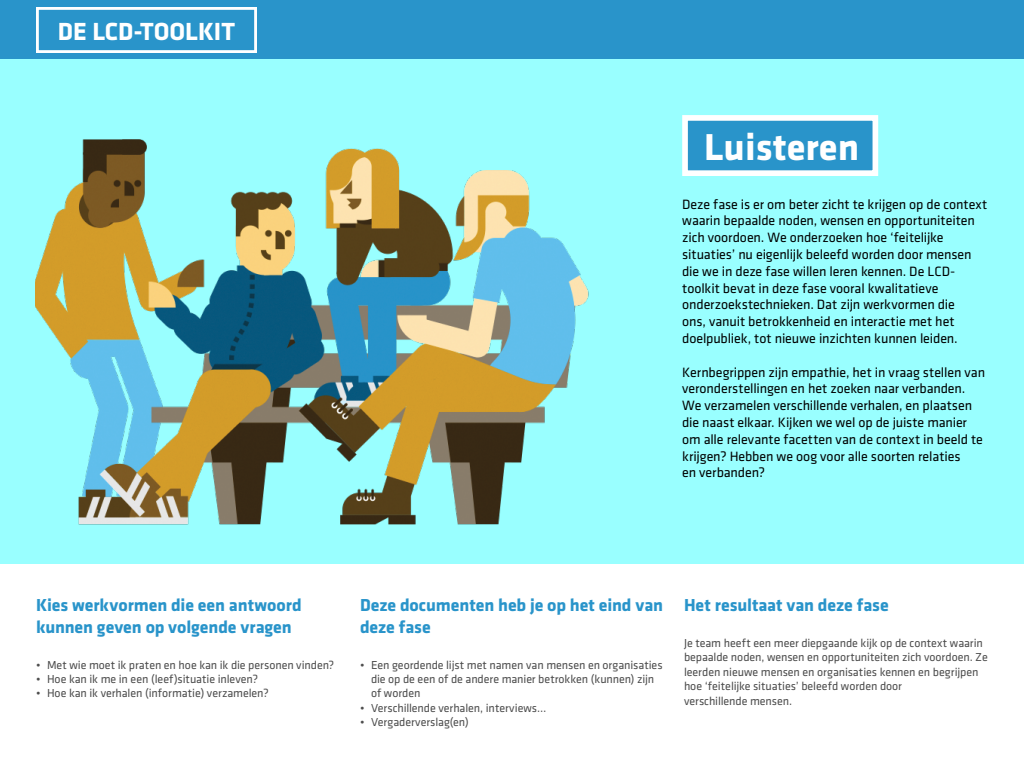
<style>
.page{position:relative;width:1024px;height:768px;background:#fff}
.page>*{position:absolute;margin:0;border:0;box-sizing:border-box;transform-origin:0 0}
.t1{font:700 38.9px "Klavika";color:#fff}
.t2{font:700 25.7px "Klavika";color:#fff}
.t3{font:700 18px/21.6px "Klavika";letter-spacing:-.005em;color:#2994ca}
.t4{font:14px/16.8px "Klavika";letter-spacing:-.01em;color:#000}
.t5{font:12px/14.4px "Klavika";letter-spacing:-.01em;color:#4d4d4d}
</style>
<div class="page">
<div style="left:0;top:0;width:1024px;height:59px;background:#2994ca"></div>
<div style="left:36px;top:7px;width:221px;height:46px;border:3px solid #fff"></div>
<div style="left:0;top:59px;width:1024px;height:505px;background:#9ff"></div>
<img style="left:35px;top:139px;width:554px;height:386px">
<div style="left:685px;top:118px;width:190px;height:55px;background:#2994ca"></div>
<div style="left:682px;top:115px;width:196px;height:61px;border:6px solid #fff"></div>
<h2 class="t2" style="left:58px;top:17px;width:98px">De LCD-tool</h2>
<h2 class="t2" style="left:198px;top:17px;width:34px">kit</h2>
<h1 class="t1" style="left:704px;top:126px;width:157px">Luisteren</h1>
<p class="t4" style="left:682px;top:196px;width:307px">Deze fase is er om beter zicht te krijgen op de context waarin bepaalde noden, wensen en opportuniteiten zich voordoen. We onderzoeken hoe ‘feitelijke situaties’ nu eigenlijk beleefd worden door mensen die we in deze fase willen leren kennen. De LCD&shy;toolkit bevat in deze fase vooral kwalitatieve onderzoekstechnieken. Dat zijn werkvormen die<br>ons, vanuit betrokkenheid en interactie met het doelpubliek, tot nieuwe inzichten kunnen leiden.</p>
<p class="t4" style="left:682px;top:364px;width:304px">Kernbegrippen zijn empathie, het in vraag stellen van veronderstellingen en het zoeken naar verbanden.<br>We verzamelen verschillende verhalen, en plaatsen die naast elkaar. Kijken we wel op de juiste manier om alle relevante facetten van de context in beeld te krijgen? Hebben we oog voor alle soorten relaties<br>en verbanden?</p>
<p class="t3" style="left:36px;top:595px;width:267px">Kies werkvormen die een antwoord kunnen geven op volgende vragen</p>
<p class="t5" style="left:36px;top:658px;width:300px">• Met wie moet ik praten en hoe kan ik die personen vinden?</p>
<p class="t5" style="left:36px;top:672px;width:224px">• Hoe kan ik me in een (leef)situatie inleven?</p>
<p class="t5" style="left:36px;top:686px;width:234px">• Hoe kan ik verhalen (informatie) verzamelen?</p>
<p class="t3" style="left:360px;top:594px;width:305px">Deze documenten heb je op het eind van deze fase</p>
<p class="t5" style="left:371px;top:658px;width:293px;text-indent:-11px">• Een geordende lijst met namen van mensen en organisaties die op de een of de andere manier betrokken (kunnen) zijn of worden</p>
<p class="t5" style="left:360px;top:701px;width:188px">• Verschillende verhalen, interviews…</p>
<p class="t5" style="left:360px;top:715px;width:110px">• Vergaderverslag(en)</p>
<p class="t3" style="left:684px;top:594px;width:206px">Het resultaat van deze fase</p>
<p class="t5" style="left:684px;top:636px;width:305px">Je team heeft een meer diepgaande kijk op de context waarin bepaalde noden, wensen en opportuniteiten zich voordoen. Ze leerden nieuwe mensen en organisaties kennen en begrijpen hoe ‘feitelijke situaties’ beleefd worden door<br>verschillende mensen.</p>
</div>
